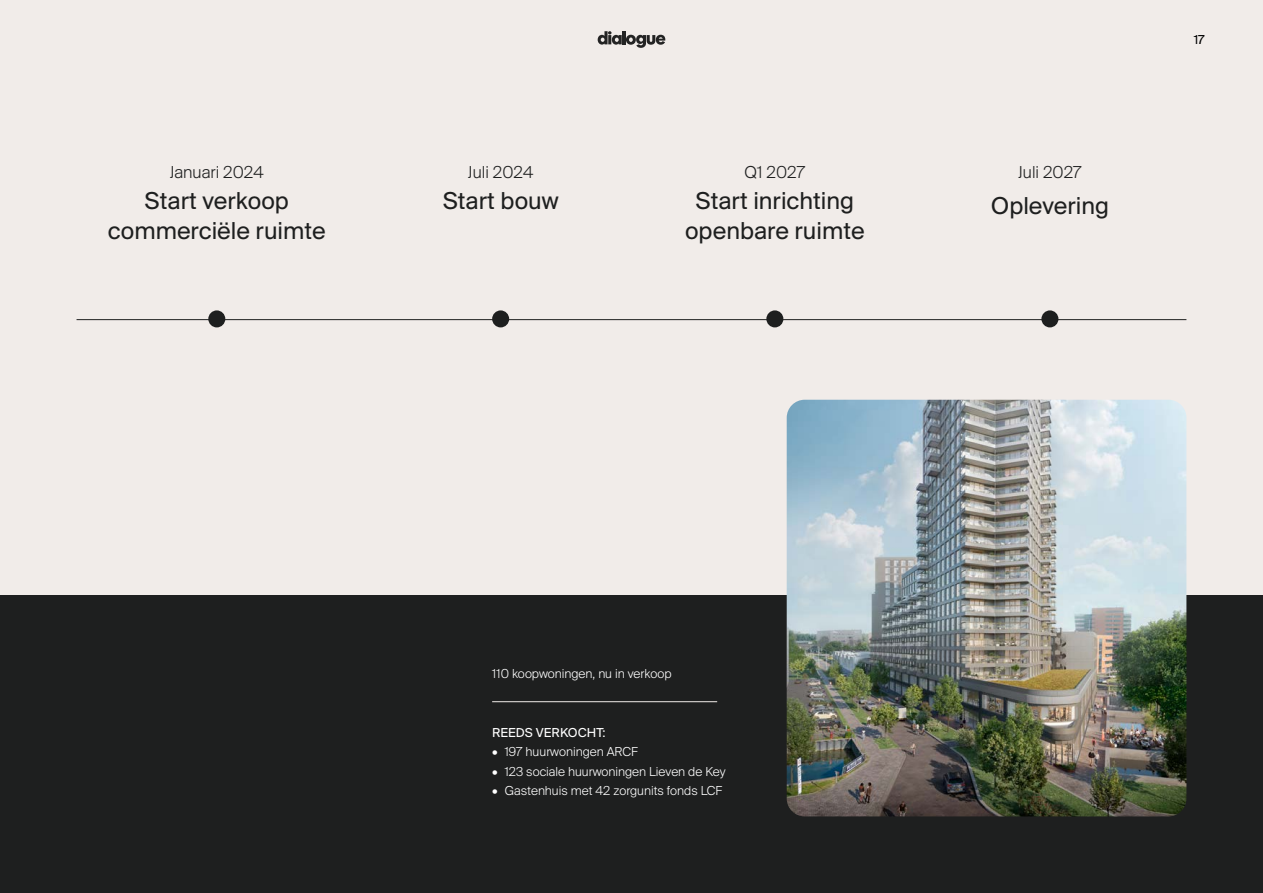
<style>
.page{position:relative;width:1263px;height:893px;background:#f1ece9}
.page>*{position:absolute;margin:0;border:0;box-sizing:border-box;transform-origin:0 0}
.t1{font:25.5px/30.6px "Suisse BP Intl";color:#1e1f1f;text-align:center}
.t2{font:300 18px "Suisse BP Intl";color:#1e1f1f}
.t3{font:300 13.5px "Suisse BP Intl";color:#fff}
.t4{font:13.5px "Suisse BP Intl";color:#fff}
.t5{font:13.5px "Suisse BP Intl";color:#000}
</style>
<div class="page">
<div style="left:1041px;top:310px;width:17px;height:17px;background:#1e1f1f;border-radius:50%"></div>
<div style="left:766px;top:310px;width:17px;height:17px;background:#1e1f1f;border-radius:50%"></div>
<div style="left:0;top:595px;width:1263px;height:298px;background:#1e1f1f"></div>
<img style="left:787px;top:400px;width:399px;height:416px">
<hr style="left:492px;top:701px;width:225px;height:1px;background:#f1ece9">
<div style="left:492px;top:310px;width:17px;height:17px;background:#1e1f1f;border-radius:50%"></div>
<div style="left:208px;top:310px;width:17px;height:17px;background:#1e1f1f;border-radius:50%"></div>
<hr style="left:77px;top:319px;width:1109px;height:1px;background:#1e1f1f">
<svg style="left:598px;top:31px;width:67px;height:17px"></svg>
<h2 class="t2" style="left:170px;top:161px;width:95px">Januari 2024</h2>
<h1 class="t1" style="left:108px;top:184px;width:219px">Start verkoop commerciële ruimte</h1>
<h2 class="t2" style="left:468px;top:161px;width:67px">Juli 2024</h2>
<h1 class="t1" style="left:443px;top:184px;width:117px">Start bouw</h1>
<h2 class="t2" style="left:744px;top:161px;width:62px">Q1 2027</h2>
<h1 class="t1" style="left:685px;top:184px;width:181px">Start inrichting openbare ruimte</h1>
<h2 class="t2" style="left:1018px;top:161px;width:65px">Juli 2027</h2>
<h1 class="t1" style="left:991px;top:190px;width:120px">Oplevering</h1>
<p class="t5" style="left:1194px;top:31px;width:13px">17</p>
<p class="t3" style="left:492px;top:666px;width:181px">110 koopwoningen, nu in verkoop</p>
<p class="t4" style="left:492px;top:724px;width:115px">REEDS VERKOCHT:</p>
<p class="t3" style="left:492px;top:744px;width:147px">• 197 huurwoningen ARCF</p>
<p class="t3" style="left:492px;top:763px;width:235px">• 123 sociale huurwoningen Lieven de Key</p>
<p class="t3" style="left:492px;top:783px;width:232px">• Gastenhuis met 42 zorgunits fonds LCF</p>
</div>
